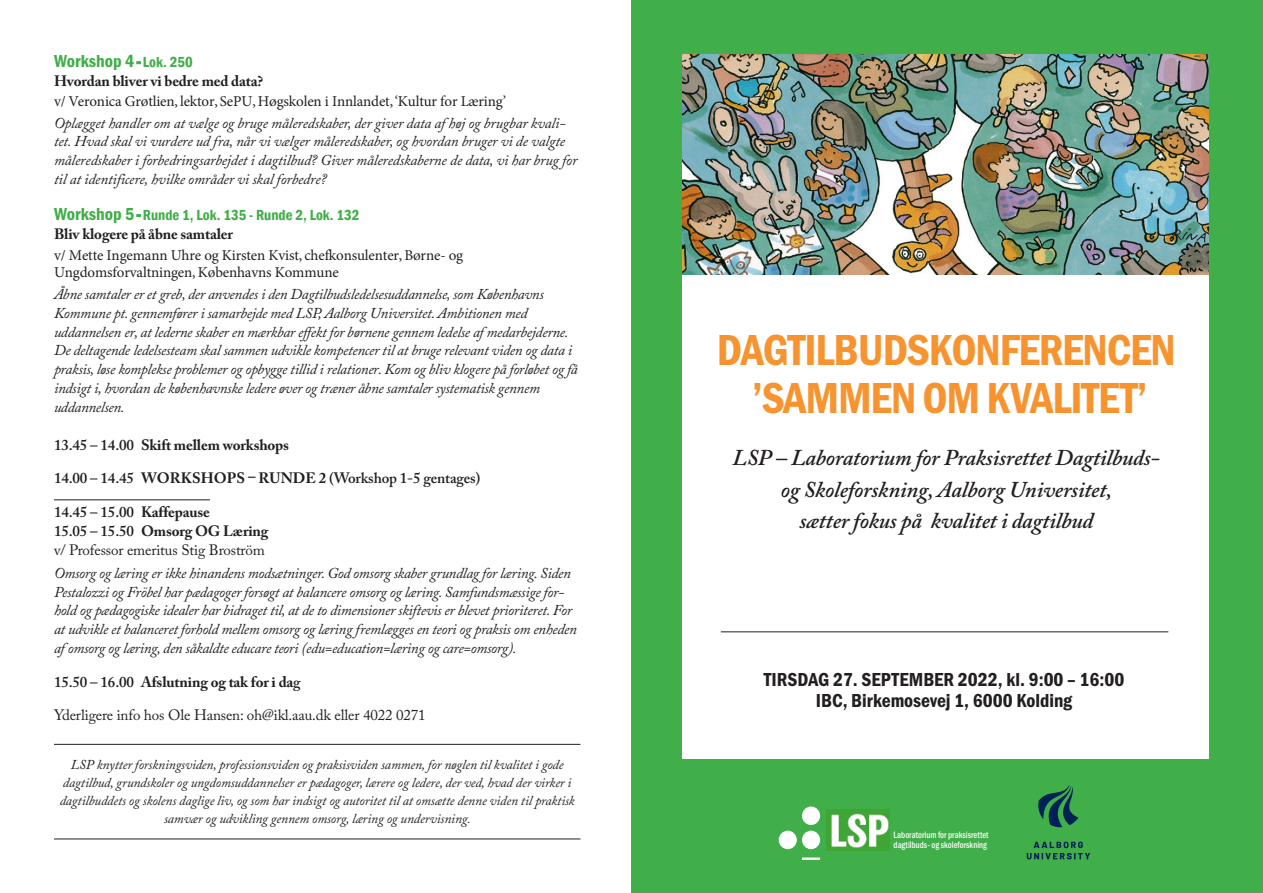
<style>
.page{position:relative;width:1263px;height:893px;background:#fff}
.page>*{position:absolute;margin:0;border:0;box-sizing:border-box;transform-origin:0 0}
.Normal__Web{font:45px/47.8px "Franklin Gothic URW Con Dem";letter-spacing:-.025em;color:#f79430;text-align:center}
.Normal__Web-2{font:italic 600 22.5px/31.5px "Adobe Caslon Pro";letter-spacing:-.01em;color:#231f20;text-align:center}
.Normal__Web-3{font:19.5px/21px "Franklin Gothic URW Con Dem";color:#231f20;text-align:center}
.Normal__Web-4{font:18px "Franklin Gothic URW Con Dem";color:#40ae49}
.Normal__Web-5{font:italic 15px/18.8px "Adobe Caslon Pro";letter-spacing:-.02em;color:#231f20}
.Normal__Web-6{font:15px/20.1px "Minion Pro";letter-spacing:-.01em;color:#231f20}
.Normal__Web-7{font:15px/18.9px "Adobe Caslon Pro";letter-spacing:-.01em;color:#231f20}
.Normal__Web-8{font:600 condensed 15px/18.6px "Franklin Gothic";color:#40ae49}
.Normal__Web-9{font:700 15px "Adobe Caslon Pro";letter-spacing:-.01em;color:#231f20}
.Normal__Web-10{font:600 15px "Adobe Caslon Pro";letter-spacing:-.01em;color:#231f20}
.Normal__Web-11{font:italic 13.5px/18px "Adobe Caslon Pro";letter-spacing:-.01em;color:#231f20;text-align:center}
.Normal__Web-12{font:500 9.6px/9.6px "Franklin Gothic URW Cond";color:#fff;scale:.9 1}
.s1{font-family:"Franklin Gothic";font-weight:600;font-stretch:condensed}
.s2{font-family:"Franklin Gothic";font-weight:600;font-stretch:condensed;font-size:15px}
.s3{font-family:"Adobe Caslon Pro";font-weight:700}
.s4{font-family:"Franklin Gothic URW Con Dem";font-weight:400;font-stretch:normal;font-size:18px}
.s5{font-size:18px}
.s6{font-family:"Adobe Caslon Pro";font-weight:700;font-stretch:normal;color:#231f20}
.s7{font-weight:600}
.s8{font-weight:700}
</style>
<div class="page">
<div style="left:631px;top:0;width:632px;height:893px;background:#40ae49"></div>
<div style="left:802px;top:806px;width:18px;height:19px;background:#fff;border-radius:50%"></div>
<div style="left:802px;top:831px;width:18px;height:18px;background:#fff;border-radius:50%"></div>
<div style="left:779px;top:831px;width:18px;height:18px;background:#fff;border-radius:50%"></div>
<hr style="left:802px;top:857px;width:18px;height:3px;background:#fff">
<div style="left:682px;top:274px;width:527px;height:485px;background:#fff"></div>
<svg style="left:1027px;top:842px;width:63px;height:17px"></svg>
<svg style="left:1038px;top:785px;width:40px;height:42px"></svg>
<hr style="left:721px;top:632px;width:447px;height:1px;background:#231f20">
<hr style="left:54px;top:839px;width:526px;height:1px;background:#231f20">
<hr style="left:54px;top:744px;width:526px;height:1px;background:#231f20">
<img style="left:682px;top:54px;width:527px;height:220px">
<svg style="left:1172px;top:228px;width:34px;height:16px"></svg>
<hr style="left:54px;top:500px;width:156px;height:1px;background:#231f20">
<img style="left:826px;top:810px;width:63px;height:41px">
<p class="Normal__Web-4" style="left:54px;top:49px;width:140px">Workshop 4 <span class="s1">-</span> <span class="s2">Lok. 250</span></p>
<p class="Normal__Web-6" style="left:54px;top:71px;width:454px"><span class="s3">Hvordan bliver vi bedre med data?<br></span>v/ Veronica Grøtlien, lektor, SePU,Høgskolen i Innlandet,‘Kultur for Læring’</p>
<p class="Normal__Web-5" style="left:54px;top:113px;width:525px">Oplægget handler om at vælge og bruge måleredskaber, der giver data af høj og brugbar kvali&shy;tet. Hvad skal vi vurdere ud fra, når vi vælger måleredskaber, og hvordan bruger vi de valgte måleredskaber i forbedringsarbejdet i dagtilbud? Giver måleredskaberne de data, vi har brug for til at identificere, hvilke områder vi skal forbedre?</p>
<p class="Normal__Web-8" style="left:54px;top:206px;width:307px"><span class="s4">Workshop 5</span> <span class="s5">-</span> Runde 1, Lok. 135 - Runde 2, Lok. 132<br><span class="s6">Bliv klogere på åbne samtaler</span></p>
<p class="Normal__Web-6" style="left:54px;top:246px;width:411px;line-height:17.9px">v/ Mette Ingemann Uhre og Kirsten Kvist, chefkonsulenter,Børne- og<br>Ungdomsforvaltningen, Københavns Kommune</p>
<p class="Normal__Web-5" style="left:54px;top:284px;width:525px">Åbne samtaler er et greb, der anvendes i den Dagtilbudsledelsesuddannelse, som Københavns Kommune pt. gennemfører i samarbejde med LSP, Aalborg Universitet. Ambitionen med uddannelsen er, at lederne skaber en mærkbar effekt for børnene gennem ledelse af medarbejderne.<br>De deltagende ledelsesteam skal sammen udvikle kompetencer til at bruge relevant viden og data i praksis, løse komplekse problemer og opbygge tillid i relationer. Kom og bliv klogere på forløbet og få indsigt i, hvordan de københavnske ledere øver og træner åbne samtaler systematisk gennem uddannelsen.</p>
<p class="Normal__Web-9" style="left:54px;top:436px;width:237px"><span class="s7">13.45 – 14.00</span> Skift mellem workshops</p>
<p class="Normal__Web-10" style="left:54px;top:469px;width:428px">14.00 – 14.45 <span class="s8">WORKSHOPS – RUNDE 2</span> (Workshop 1-5 gentages)</p>
<p class="Normal__Web-7" style="left:54px;top:502px;width:216px"><span class="s7">14.45 – 15.00</span> <span class="s8">Kaffepause<br></span><span class="s7">15.05 – 15.50</span> <span class="s8">Omsorg OG Læring </span>v/ Professor emeritus Stig Broström</p>
<p class="Normal__Web-5" style="left:54px;top:563px;width:524px">Omsorg og læring er ikke hinandens modsætninger. God omsorg skaber grundlag for læring. Siden Pestalozzi og Fröbel har pædagoger forsøgt at balancere omsorg og læring. Samfundsmæssige for&shy;hold og pædagogiske idealer har bidraget til, at de to dimensioner skiftevis er blevet prioriteret. For at udvikle et balanceret forhold mellem omsorg og læring fremlægges en teori og praksis om enheden af omsorg og læring, den såkaldte educare teori (edu=education=læring og care=omsorg).</p>
<p class="Normal__Web-9" style="left:54px;top:673px;width:248px"><span class="s7">15.50 – 16.00</span> Afslutning og tak for i da<span class="s7">g</span></p>
<p class="Normal__Web-7" style="left:54px;top:706px;width:373px">Yderligere info hos Ole Hansen: oh@ikl.aau.dk eller 4022 0271</p>
<p class="Normal__Web-11" style="left:60px;top:755px;width:517px">LSP knytter forskningsviden, professionsviden og praksisviden sammen, for nøglen til kvalitet i gode dagtilbud, grundskoler og ungdomsuddannelser er pædagoger, lærere og ledere, der ved, hvad der virker i dagtilbuddets og skolens daglige liv, og som har indsigt og autoritet til at omsætte denne viden til praktisk samvær og udvikling gennem omsorg, læring og undervisning.</p>
<p class="Normal__Web" style="left:717px;top:324px;width:460px">DAGTILBUDSKONFERENCEN ’SAMMEN OM KVALITET’</p>
<p class="Normal__Web-2" style="left:732px;top:442px;width:429px">LSP – Laboratorium for Praksisrettet Dagtilbuds&shy;og Skoleforskning, Aalborg Universitet,<br>sætter fokus på kvalitet i dagtilbud</p>
<p class="Normal__Web-3" style="left:764px;top:668px;width:362px">TIRSDAG 27. SEPTEMBER 2022, kl. 9:00 – 16:00<br>IBC, Birkemosevej 1, 6000 Kolding</p>
<p class="Normal__Web-12" style="left:894px;top:829px;width:107px">Laboratorium for praksisrettet dagtilbuds- og skoleforskning</p>
</div>
